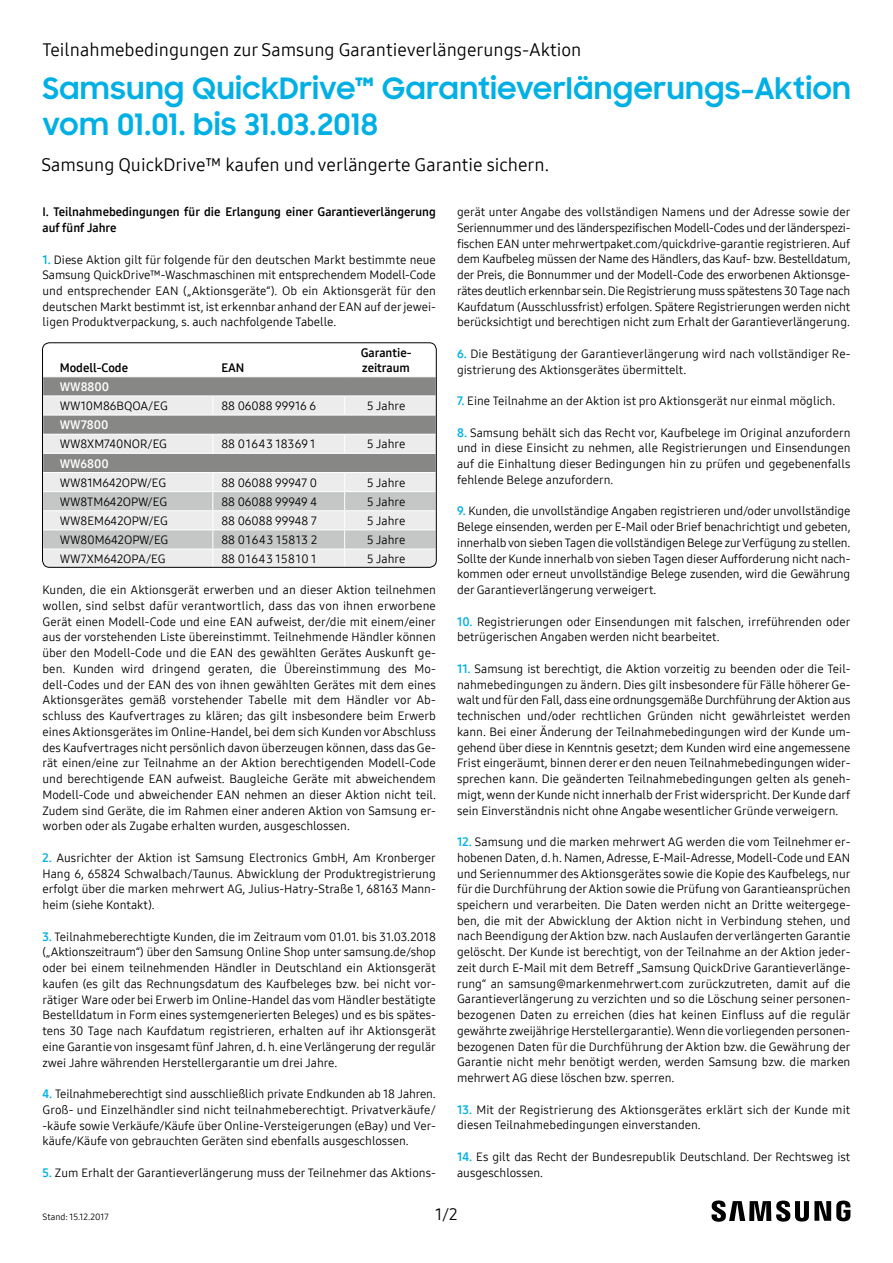
<style>
.page{position:relative;width:893px;height:1263px;background:#fff}
.page>*{position:absolute;margin:0;border:0;box-sizing:border-box;transform-origin:0 0}
.t1{font:700 29.4px/36px "Samsung Sharp Sans";letter-spacing:.025em;color:#00b0e5}
.t2{font:18px "Samsung One 400";color:#000}
.t3{font:16.5px "Samsung One 400";color:#000}
.t4{font:12px/15.8px "Samsung One 400";color:#000;text-align:justify}
.t5{font:12px/15.8px "Samsung One 700";color:#000}
.t6{font:12px "Samsung One 700";color:#fff}
.t7{font:12px "Samsung One 400";letter-spacing:.02em;color:#000}
.t8{font:12px "Samsung One 400";letter-spacing:.04em;color:#000}
.t9{font:12px "Samsung One 400";letter-spacing:.05em;color:#000}
.t10{font:9px "Samsung One 400";color:#000}
.s1{font-family:"Samsung One 700";color:#00b0e5}
</style>
<div class="page">
<svg style="left:711px;top:1200px;width:139px;height:22px"></svg>
<svg style="left:43px;top:376px;width:393px;height:191px;background:#c8c8c9"></svg>
<div style="left:42px;top:342px;width:395px;height:226px;border:1px solid #000;border-radius:7px"></div>
<h2 class="t2" style="left:43px;top:37px;width:540px">Teilnahmebedingungen zur Samsung Garantieverlängerungs-Aktion</h2>
<h1 class="t1" style="left:43px;top:69px;width:810px">Samsung QuickDrive™ Garantieverlängerungs-Aktion vom 01.01. bis 31.03.2018</h1>
<h2 class="t2" style="left:41px;top:153px;width:509px">Samsung QuickDrive™ kaufen und verlängerte Garantie sichern.</h2>
<p class="t5" style="left:43px;top:204px;width:395px">I. Teilnahmebedingungen für die Erlangung einer Garantieverlängerung auf fünf Jahre</p>
<p class="t4" style="left:43px;top:251px;width:395px"><span class="s1">1.</span> Diese Aktion gilt für folgende für den deutschen Markt bestimmte neue Samsung QuickDrive™-Waschmaschinen mit entsprechendem Modell-Code und entsprechender EAN („Aktionsgeräte“). Ob ein Aktionsgerät für den deutschen Markt bestimmt ist, ist erkennbar anhand der EAN auf der jewei&shy;ligen Produktverpackung, s. auch nachfolgende Tabelle.</p>
<p class="t5" style="left:60px;top:359px;width:70px">Modell-Code</p>
<p class="t5" style="left:221px;top:359px;width:25px">EAN</p>
<p class="t5" style="left:361px;top:345px;width:52px;line-height:15px">Garantie&shy;zeitraum</p>
<p class="t6" style="left:60px;top:379px;width:51px">WW8800</p>
<p class="t4" style="left:60px;top:398px;width:110px">WW10M86BQOA/EG</p>
<p class="t4" style="left:221px;top:398px;width:96px">88 06088 99916 6</p>
<p class="t4" style="left:367px;top:398px;width:40px">5 Jahre</p>
<p class="t6" style="left:60px;top:417px;width:50px">WW7800</p>
<p class="t4" style="left:60px;top:436px;width:109px">WW8XM740NOR/EG</p>
<p class="t7" style="left:221px;top:436px;width:95px">88 01643 18369 1</p>
<p class="t4" style="left:367px;top:436px;width:40px">5 Jahre</p>
<p class="t6" style="left:60px;top:455px;width:50px">WW6800</p>
<p class="t4" style="left:60px;top:474px;width:108px">WW81M642OPW/EG</p>
<p class="t4" style="left:221px;top:474px;width:97px">88 06088 99947 0</p>
<p class="t4" style="left:367px;top:474px;width:40px">5 Jahre</p>
<p class="t4" style="left:60px;top:494px;width:109px">WW8TM642OPW/EG</p>
<p class="t4" style="left:221px;top:494px;width:97px">88 06088 99949 4</p>
<p class="t4" style="left:367px;top:494px;width:40px">5 Jahre</p>
<p class="t4" style="left:60px;top:513px;width:110px">WW8EM642OPW/EG</p>
<p class="t4" style="left:221px;top:513px;width:97px">88 06088 99948 7</p>
<p class="t4" style="left:367px;top:513px;width:40px">5 Jahre</p>
<p class="t4" style="left:60px;top:532px;width:110px">WW80M642OPW/EG</p>
<p class="t8" style="left:221px;top:532px;width:98px">88 01643 15813 2</p>
<p class="t4" style="left:367px;top:532px;width:40px">5 Jahre</p>
<p class="t4" style="left:60px;top:551px;width:107px">WW7XM642OPA/EG</p>
<p class="t9" style="left:221px;top:551px;width:96px">88 01643 15810 1</p>
<p class="t4" style="left:367px;top:551px;width:40px">5 Jahre</p>
<p class="t4" style="left:43px;top:582px;width:395px">Kunden, die ein Aktionsgerät erwerben und an dieser Aktion teilnehmen wollen, sind selbst dafür verantwortlich, dass das von ihnen erworbene Gerät einen Modell-Code und eine EAN aufweist, der/die mit einem/einer aus der vorstehenden Liste übereinstimmt. Teilnehmende Händler können über den Modell-Code und die EAN des gewählten Gerätes Auskunft ge&shy;ben. Kunden wird dringend geraten, die Übereinstimmung des Mo&shy;dell-Codes und der EAN des von ihnen gewählten Gerätes mit dem eines Aktionsgerätes gemäß vorstehender Tabelle mit dem Händler vor Ab&shy;schluss des Kaufvertrages zu klären; das gilt insbesondere beim Erwerb eines Aktionsgerätes im Online-Handel, bei dem sich Kunden vor Abschluss des Kaufvertrages nicht persönlich davon überzeugen können, dass das Ge&shy;rät einen/eine zur Teilnahme an der Aktion berechtigenden Modell-Code und berechtigende EAN aufweist. Baugleiche Geräte mit abweichendem Modell-Code und abweichender EAN nehmen an dieser Aktion nicht teil.<br>Zudem sind Geräte, die im Rahmen einer anderen Aktion von Samsung er&shy;worben oder als Zugabe erhalten wurden, ausgeschlossen.</p>
<p class="t4" style="left:43px;top:850px;width:395px"><span class="s1">2.</span> Ausrichter der Aktion ist Samsung Electronics GmbH, Am Kronberger Hang 6, 65824 Schwalbach/Taunus. Abwicklung der Produktregistrierung erfolgt über die marken mehrwert AG, Julius-Hatry-Straße 1, 68163 Mann&shy;heim (siehe Kontakt).</p>
<p class="t4" style="left:43px;top:928px;width:395px"><span class="s1">3.</span> Teilnahmeberechtigte Kunden, die im Zeitraum vom 01.01. bis 31.03.2018 („Aktionszeitraum“) über den Samsung Online Shop unter samsung.de/shop oder bei einem teilnehmenden Händler in Deutschland ein Aktionsgerät kaufen (es gilt das Rechnungsdatum des Kaufbeleges bzw. bei nicht vor&shy;rätiger Ware oder bei Erwerb im Online-Handel das vom Händler bestätigte Bestelldatum in Form eines systemgenerierten Beleges) und es bis spätes&shy;tens 30 Tage nach Kaufdatum registrieren, erhalten auf ihr Aktionsgerät eine Garantie von insgesamt fünf Jahren, d. h. eine Verlängerung der regulär zwei Jahre währenden Herstellergarantie um drei Jahre.</p>
<p class="t4" style="left:43px;top:1086px;width:395px"><span class="s1">4.</span> Teilnahmeberechtigt sind ausschließlich private Endkunden ab 18 Jahren.<br>Groß- und Einzelhändler sind nicht teilnahmeberechtigt. Privatverkäufe/ -käufe sowie Verkäufe/Käufe über Online-Versteigerungen (eBay) und Ver&shy;käufe/Käufe von gebrauchten Geräten sind ebenfalls ausgeschlossen.</p>
<p class="t4" style="left:43px;top:1165px;width:395px"><span class="s1">5.</span> Zum Erhalt der Garantieverlängerung muss der Teilnehmer das Aktions-</p>
<p class="t4" style="left:457px;top:204px;width:395px">gerät unter Angabe des vollständigen Namens und der Adresse sowie der Seriennummer und des länderspezifischen Modell-Codes und der länderspezi&shy;fischen EAN unter mehrwertpaket.com/quickdrive-garantie registrieren. Auf dem Kaufbeleg müssen der Name des Händlers, das Kauf- bzw. Bestelldatum, der Preis, die Bonnummer und der Modell-Code des erworbenen Aktionsge&shy;rätes deutlich erkennbar sein. Die Registrierung muss spätestens 30 Tage nach Kaufdatum (Ausschlussfrist) erfolgen. Spätere Registrierungen werden nicht berücksichtigt und berechtigen nicht zum Erhalt der Garantieverlängerung.</p>
<p class="t4" style="left:457px;top:346px;width:395px"><span class="s1">6.</span> Die Bestätigung der Garantieverlängerung wird nach vollständiger Re&shy;gistrierung des Aktionsgerätes übermittelt.</p>
<p class="t4" style="left:457px;top:393px;width:380px"><span class="s1">7.</span> Eine Teilnahme an der Aktion ist pro Aktionsgerät nur einmal möglich.</p>
<p class="t4" style="left:457px;top:424px;width:395px"><span class="s1">8.</span> Samsung behält sich das Recht vor, Kaufbelege im Original anzufordern und in diese Einsicht zu nehmen, alle Registrierungen und Einsendungen auf die Einhaltung dieser Bedingungen hin zu prüfen und gegebenenfalls fehlende Belege anzufordern.</p>
<p class="t4" style="left:457px;top:503px;width:395px"><span class="s1">9.</span> Kunden, die unvollständige Angaben registrieren und/oder unvollständige Belege einsenden, werden per E-Mail oder Brief benachrichtigt und gebeten, innerhalb von sieben Tagen die vollständigen Belege zur Verfügung zu stellen.<br>Sollte der Kunde innerhalb von sieben Tagen dieser Aufforderung nicht nach&shy;kommen oder erneut unvollständige Belege zusenden, wird die Gewährung der Garantieverlängerung verweigert.</p>
<p class="t4" style="left:457px;top:613px;width:395px"><span class="s1">10.</span> Registrierungen oder Einsendungen mit falschen, irreführenden oder betrügerischen Angaben werden nicht bearbeitet.</p>
<p class="t4" style="left:457px;top:660px;width:395px"><span class="s1">11.</span> Samsung ist berechtigt, die Aktion vorzeitig zu beenden oder die Teil&shy;nahmebedingungen zu ändern. Dies gilt insbesondere für Fälle höherer Ge&shy;walt und für den Fall, dass eine ordnungsgemäße Durchführung der Aktion aus technischen und/oder rechtlichen Gründen nicht gewährleistet werden kann. Bei einer Änderung der Teilnahmebedingungen wird der Kunde um&shy;gehend über diese in Kenntnis gesetzt; dem Kunden wird eine angemessene Frist eingeräumt, binnen derer er den neuen Teilnahmebedingungen wider&shy;sprechen kann. Die geänderten Teilnahmebedingungen gelten als geneh&shy;migt, wenn der Kunde nicht innerhalb der Frist widerspricht. Der Kunde darf sein Einverständnis nicht ohne Angabe wesentlicher Gründe verweigern.</p>
<p class="t4" style="left:457px;top:834px;width:395px"><span class="s1">12.</span> Samsung und die marken mehrwert AG werden die vom Teilnehmer er&shy;hobenen Daten, d. h. Namen, Adresse, E-Mail-Adresse, Modell-Code und EAN und Seriennummer des Aktionsgerätes sowie die Kopie des Kaufbelegs, nur für die Durchführung der Aktion sowie die Prüfung von Garantieansprüchen speichern und verarbeiten. Die Daten werden nicht an Dritte weitergege&shy;ben, die mit der Abwicklung der Aktion nicht in Verbindung stehen, und nach Beendigung der Aktion bzw. nach Auslaufen der verlängerten Garantie gelöscht. Der Kunde ist berechtigt, von der Teilnahme an der Aktion jeder&shy;zeit durch E-Mail mit dem Betreff „Samsung QuickDrive Garantieverlänge&shy;rung“ an samsung@markenmehrwert.com zurückzutreten, damit auf die Garantieverlängerung zu verzichten und so die Löschung seiner personen&shy;bezogenen Daten zu erreichen (dies hat keinen Einfluss auf die regulär gewährte zweijährige Herstellergarantie). Wenn die vorliegenden personen&shy;bezogenen Daten für die Durchführung der Aktion bzw. die Gewährung der Garantie nicht mehr benötigt werden, werden Samsung bzw. die marken mehrwert AG diese löschen bzw. sperren.</p>
<p class="t4" style="left:457px;top:1101px;width:395px"><span class="s1">13.</span> Mit der Registrierung des Aktionsgerätes erklärt sich der Kunde mit diesen Teilnahmebedingungen einverstanden.</p>
<p class="t4" style="left:457px;top:1149px;width:395px"><span class="s1">14.</span> Es gilt das Recht der Bundesrepublik Deutschland. Der Rechtsweg ist ausgeschlossen.</p>
<p class="t10" style="left:43px;top:1211px;width:68px">Stand: 15.12.2017</p>
<h3 class="t3" style="left:435px;top:1203px;width:24px">1/2</h3>
</div>
